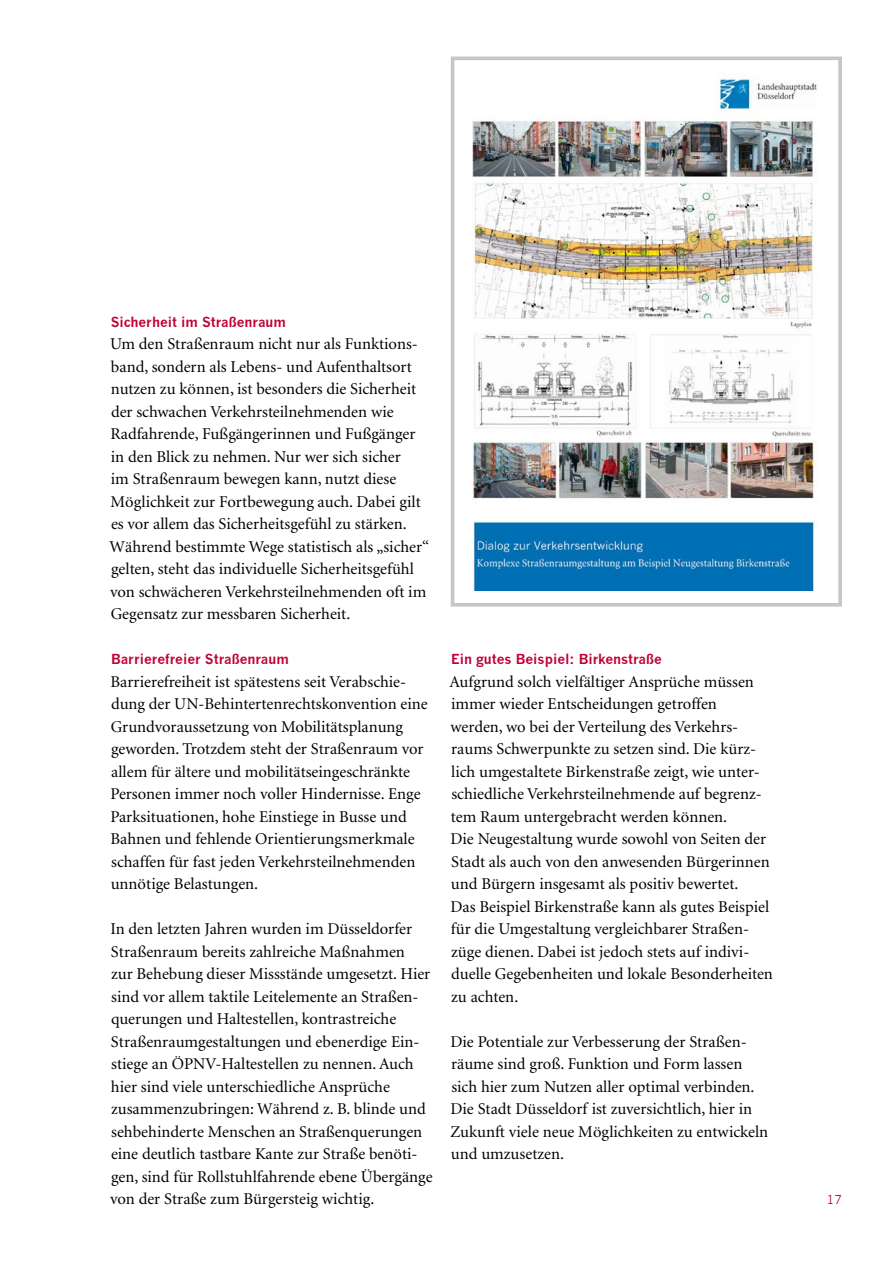
<style>
.page{position:relative;width:893px;height:1263px;background:#fff}
.page>*{position:absolute;margin:0;border:0;box-sizing:border-box;transform-origin:0 0}
.T1{font:16.5px/22.5px "Minion";color:#000}
.Zwischenüberschrift{font:700 13.5px "News Gothic";color:#c10038}
.t1{font:12px "News Gothic";color:#c10038}
</style>
<div class="page">
<img style="left:450px;top:56px;width:392px;height:551px">
<p class="Zwischenüberschrift" style="left:111px;top:313px;width:177px">Sicherheit im Straßenraum</p>
<p class="T1" style="left:110px;top:333px;width:321px">Um den Straßenraum nicht nur als Funktions&shy;band, sondern als Lebens- und Aufenthaltsort nutzen zu können, ist besonders die Sicherheit der schwachen Verkehrsteilnehmenden wie Radfahrende, Fußgängerinnen und Fußgänger in den Blick zu nehmen. Nur wer sich sicher<br>im Straßenraum bewegen kann, nutzt diese Möglichkeit zur Fortbewegung auch. Dabei gilt es vor allem das Sicherheitsgefühl zu stärken.<br>Während bestimmte Wege statistisch als „sicher“ gelten, steht das individuelle Sicherheitsgefühl von schwächeren Verkehrsteilnehmenden oft im Gegensatz zur messbaren Sicherheit.</p>
<p class="Zwischenüberschrift" style="left:111px;top:651px;width:179px">Barrierefreier Straßenraum</p>
<p class="T1" style="left:110px;top:671px;width:319px">Barrierefreiheit ist spätestens seit Verabschie&shy;dung der UN-Behintertenrechtskonvention eine Grundvoraussetzung von Mobilitätsplanung geworden. Trotzdem steht der Straßenraum vor allem für ältere und mobilitätseingeschränkte Personen immer noch voller Hindernisse. Enge Parksituationen, hohe Einstiege in Busse und Bahnen und fehlende Orientierungsmerkmale schaffen für fast jeden Verkehrsteilnehmenden unnötige Belastungen.</p>
<p class="T1" style="left:110px;top:918px;width:324px">In den letzten Jahren wurden im Düsseldorfer Straßenraum bereits zahlreiche Maßnahmen<br>zur Behebung dieser Missstände umgesetzt. Hier sind vor allem taktile Leitelemente an Straßen&shy;querungen und Haltestellen, kontrastreiche Straßenraumgestaltungen und ebenerdige Ein&shy;stiege an ÖPNV-Haltestellen zu nennen. Auch hier sind viele unterschiedliche Ansprüche zusammenzubringen: Während z. B. blinde und sehbehinderte Menschen an Straßenquerungen eine deutlich tastbare Kante zur Straße benöti&shy;gen, sind für Rollstuhlfahrende ebene Übergänge von der Straße zum Bürgersteig wichtig.</p>
<p class="Zwischenüberschrift" style="left:451px;top:651px;width:212px">Ein gutes Beispiel: Birkenstraße</p>
<p class="T1" style="left:449px;top:671px;width:325px">Aufgrund solch vielfältiger Ansprüche müssen immer wieder Entscheidungen getroffen<br>werden, wo bei der Verteilung des Verkehrs&shy;raums Schwerpunkte zu setzen sind. Die kürz&shy;lich umgestaltete Birkenstraße zeigt, wie unter&shy;schiedliche Verkehrsteilnehmende auf begrenz&shy;tem Raum untergebracht werden können.<br>Die Neugestaltung wurde sowohl von Seiten der Stadt als auch von den anwesenden Bürgerinnen und Bürgern insgesamt als positiv bewertet.<br>Das Beispiel Birkenstraße kann als gutes Beispiel für die Umgestaltung vergleichbarer Straßen&shy;züge dienen. Dabei ist jedoch stets auf indivi&shy;duelle Gegebenheiten und lokale Besonderheiten zu achten.</p>
<p class="T1" style="left:450px;top:1031px;width:319px">Die Potentiale zur Verbesserung der Straßen&shy;räume sind groß. Funktion und Form lassen sich hier zum Nutzen aller optimal verbinden.<br>Die Stadt Düsseldorf ist zuversichtlich, hier in Zukunft viele neue Möglichkeiten zu entwickeln und umzusetzen.</p>
<p class="t1" style="left:827px;top:1193px;width:16px">17</p>
</div>
